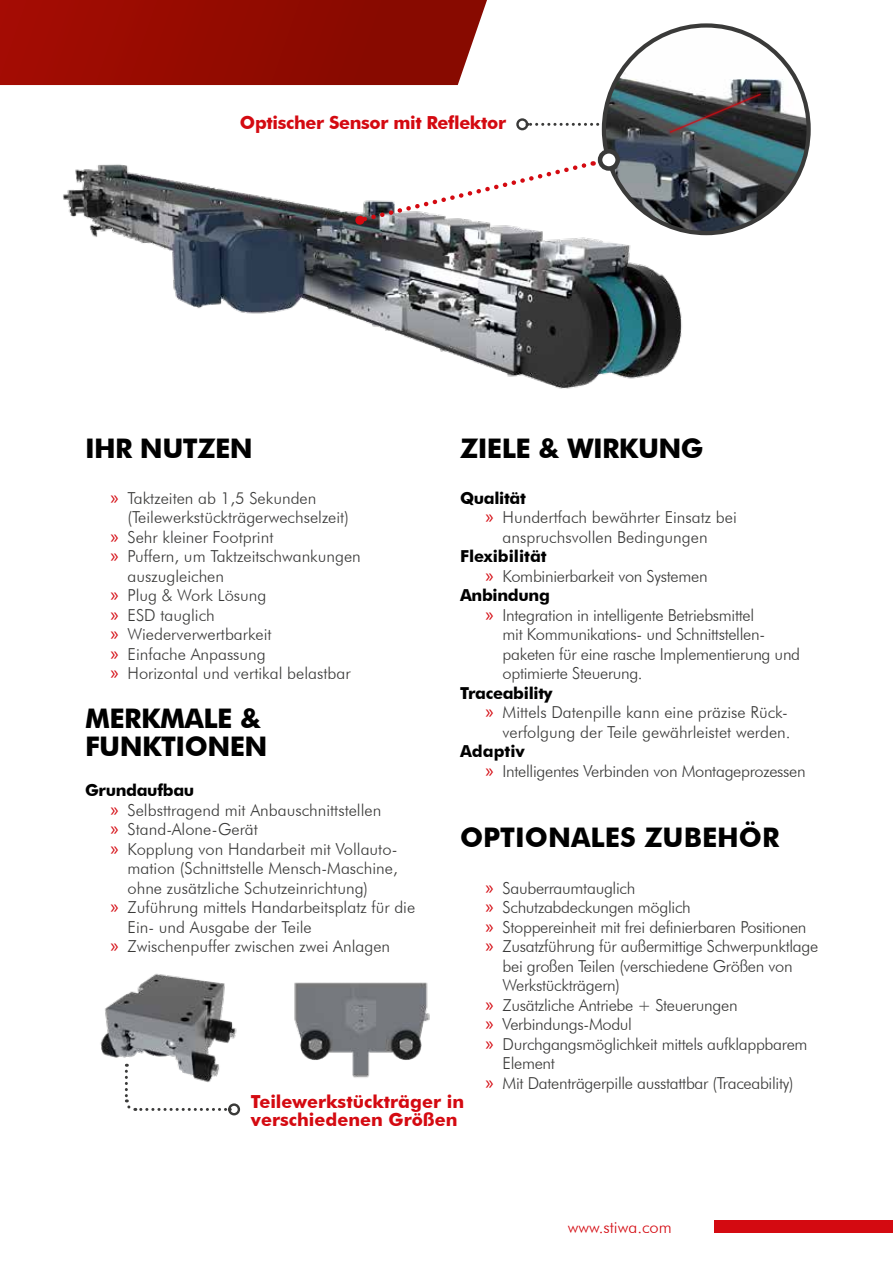
<style>
.page{position:relative;width:893px;height:1263px;background:#fff}
.page>*{position:absolute;margin:0;border:0;box-sizing:border-box;transform-origin:0 0}
.t1{font:700 27px/28.5px "Futura BT";letter-spacing:-.02em;color:#000}
.t2{font:700 27px "Futura BT";color:#000}
.t3{font:700 18px/18px "Futura BT";color:#d40a11}
.t4{font:700 18px "Futura BT";letter-spacing:-.02em;color:#d40a11}
.t5{font:300 16.5px "Futura BT";color:#3a3a39}
.t6{font:300 16.5px/19.5px "Futura BT";letter-spacing:-.02em;color:#3a3a39}
.t7{font:700 16.5px "Futura BT";letter-spacing:-.02em;color:#000}
.t8{font:300 16.5px "Futura BT";color:#d40a11}
.t9{font:700 16.5px "Futura BT";color:#000}
.s1{font-family:"Myriad Pro";font-weight:400;font-size:19.5px;color:#d40a11}
.s2{font-weight:700;color:#000}
</style>
<div class="page">
<img style="left:63px;top:140px;width:664px;height:249px">
<svg style="left:528px;top:123px;width:74px;height:3px"></svg>
<div style="left:516px;top:118px;width:12px;height:12px;border:2px solid #3a3a39;border-radius:50%"></div>
<svg style="left:355px;top:160px;width:239px;height:65px"></svg>
<svg style="left:125px;top:1100px;width:104px;height:13px"></svg>
<div style="left:228px;top:1103px;width:12px;height:12px;border:2px solid #3a3a39;border-radius:50%"></div>
<div style="left:714px;top:1220px;width:179px;height:13px;background:#d40a11"></div>
<img style="left:604px;top:28px;width:205px;height:205px">
<svg style="left:600px;top:151px;width:18px;height:17px"></svg>
<div style="left:598px;top:149px;width:22px;height:22px;border:4px solid #3a3a39;border-radius:50%"></div>
<svg style="left:667px;top:90px;width:97px;height:46px"></svg>
<img style="left:669px;top:92px;width:93px;height:42px">
<img style="left:100px;top:973px;width:137px;height:127px">
<img style="left:294px;top:982px;width:136px;height:96px">
<svg style="left:0;top:0;width:487px;height:85px;background:#961208"></svg>
<p class="t4" style="left:240px;top:111px;width:268px">Optischer Sensor mit Reflektor</p>
<h1 class="t1" style="left:85px;top:434px;width:169px">IHR NUTZEN</h1>
<p class="t5" style="left:111px;top:488px;width:207px"><span class="s1">»</span> Taktzeiten ab 1,5 Sekunden</p>
<p class="t5" style="left:128px;top:507px;width:223px">(Teilewerkstückträgerwechselzeit)</p>
<p class="t5" style="left:111px;top:527px;width:164px"><span class="s1">»</span> Sehr kleiner Footprint</p>
<p class="t5" style="left:111px;top:546px;width:252px"><span class="s1">»</span> Puffern, um Taktzeitschwankungen</p>
<p class="t5" style="left:128px;top:566px;width:98px">auszugleichen</p>
<p class="t5" style="left:111px;top:585px;width:157px"><span class="s1">»</span> Plug &amp; Work Lösung</p>
<p class="t5" style="left:111px;top:605px;width:106px"><span class="s1">»</span> ESD tauglich</p>
<p class="t5" style="left:111px;top:624px;width:163px"><span class="s1">»</span> Wiederverwertbarkeit</p>
<p class="t5" style="left:111px;top:644px;width:157px"><span class="s1">»</span> Einfache Anpassung</p>
<p class="t5" style="left:111px;top:663px;width:241px"><span class="s1">»</span> Horizontal und vertikal belastbar</p>
<h1 class="t1" style="left:85px;top:703px;width:184px">MERKMALE &amp;<br>FUNKTIONEN</h1>
<h1 class="t1" style="left:460px;top:434px;width:245px">ZIELE &amp; WIRKUNG</h1>
<p class="t7" style="left:460px;top:488px;width:67px">Qualität</p>
<p class="t5" style="left:486px;top:507px;width:253px"><span class="s1">»</span> Hundertfach bewährter Einsatz bei</p>
<p class="t5" style="left:503px;top:527px;width:207px">anspruchsvollen Bedingungen</p>
<p class="t9" style="left:460px;top:546px;width:88px">Flexibilität</p>
<p class="t6" style="left:486px;top:566px;width:224px"><span class="s1">»</span> Kombinierbarkeit von Systemen</p>
<p class="t7" style="left:460px;top:585px;width:91px">Anbindung</p>
<p class="t6" style="left:486px;top:605px;width:270px"><span class="s1">»</span> Integration in intelligente Betriebsmittel</p>
<p class="t6" style="left:503px;top:625px;width:264px">mit Kommunikations- und Schnittstellen-</p>
<p class="t6" style="left:503px;top:644px;width:299px">paketen für eine rasche Implementierung und</p>
<p class="t6" style="left:503px;top:664px;width:141px">optimierte Steuerung.</p>
<p class="t7" style="left:460px;top:683px;width:94px">Traceability</p>
<p class="t5" style="left:486px;top:702px;width:304px"><span class="s1">»</span> Mittels Datenpille kann eine präzise Rück-</p>
<p class="t5" style="left:503px;top:722px;width:290px">verfolgung der Teile gewährleistet werden.</p>
<p class="t6" style="left:486px;top:742px;width:322px;text-indent:-26px"><span class="s2">Adaptiv<br></span><span class="s1">»</span> Intelligentes Verbinden von Montageprozessen</p>
<p class="t7" style="left:85px;top:780px;width:111px">Grundaufbau</p>
<p class="t5" style="left:111px;top:800px;width:272px"><span class="s1">»</span> Selbsttragend mit Anbauschnittstellen</p>
<p class="t5" style="left:111px;top:819px;width:149px"><span class="s1">»</span> Stand-Alone- Gerät</p>
<p class="t5" style="left:111px;top:839px;width:289px"><span class="s1">»</span> Kopplung von Handarbeit mit Vollauto-</p>
<p class="t5" style="left:128px;top:858px;width:272px">mation (Schnittstelle Mensch-Maschine,</p>
<p class="t5" style="left:128px;top:878px;width:242px">ohne zusätzliche Schutzeinrichtung)</p>
<p class="t5" style="left:111px;top:897px;width:306px"><span class="s1">»</span> Zuführung mittels Handarbeitsplatz für die</p>
<p class="t5" style="left:128px;top:917px;width:186px">Ein- und Ausgabe der Teile</p>
<p class="t5" style="left:111px;top:936px;width:281px"><span class="s1">»</span> Zwischenpuffer zwischen zwei Anlagen</p>
<h1 class="t2" style="left:460px;top:820px;width:321px">OPTIONALES ZUBEHÖR</h1>
<p class="t6" style="left:486px;top:878px;width:151px"><span class="s1">»</span> Sauberraumtauglich</p>
<p class="t6" style="left:486px;top:898px;width:207px"><span class="s1">»</span> Schutzabdeckungen möglich</p>
<p class="t6" style="left:486px;top:917px;width:322px"><span class="s1">»</span> Stoppereinheit mit frei definierbaren Positionen</p>
<p class="t6" style="left:486px;top:937px;width:334px"><span class="s1">»</span> Zusatzführung für außermittige Schwerpunktlage</p>
<p class="t6" style="left:503px;top:956px;width:291px">bei großen Teilen (verschiedene Größen von</p>
<p class="t6" style="left:503px;top:976px;width:119px">Werkstückträgern)</p>
<p class="t6" style="left:486px;top:995px;width:254px"><span class="s1">»</span> Zusätzliche Antriebe + Steuerungen</p>
<p class="t6" style="left:486px;top:1015px;width:148px"><span class="s1">»</span> Verbindungs-Modul</p>
<p class="t6" style="left:486px;top:1034px;width:323px"><span class="s1">»</span> Durchgangsmöglichkeit mittels aufklappbarem</p>
<p class="t6" style="left:503px;top:1054px;width:54px">Element</p>
<p class="t6" style="left:486px;top:1073px;width:309px"><span class="s1">»</span> Mit Datenträgerpille ausstattbar (Traceability)</p>
<p class="t3" style="left:251px;top:1092px;width:215px">Teilewerkstückträger in verschiedenen Größen</p>
<p class="t8" style="left:568px;top:1217px;width:105px">www.stiwa.com</p>
</div>
